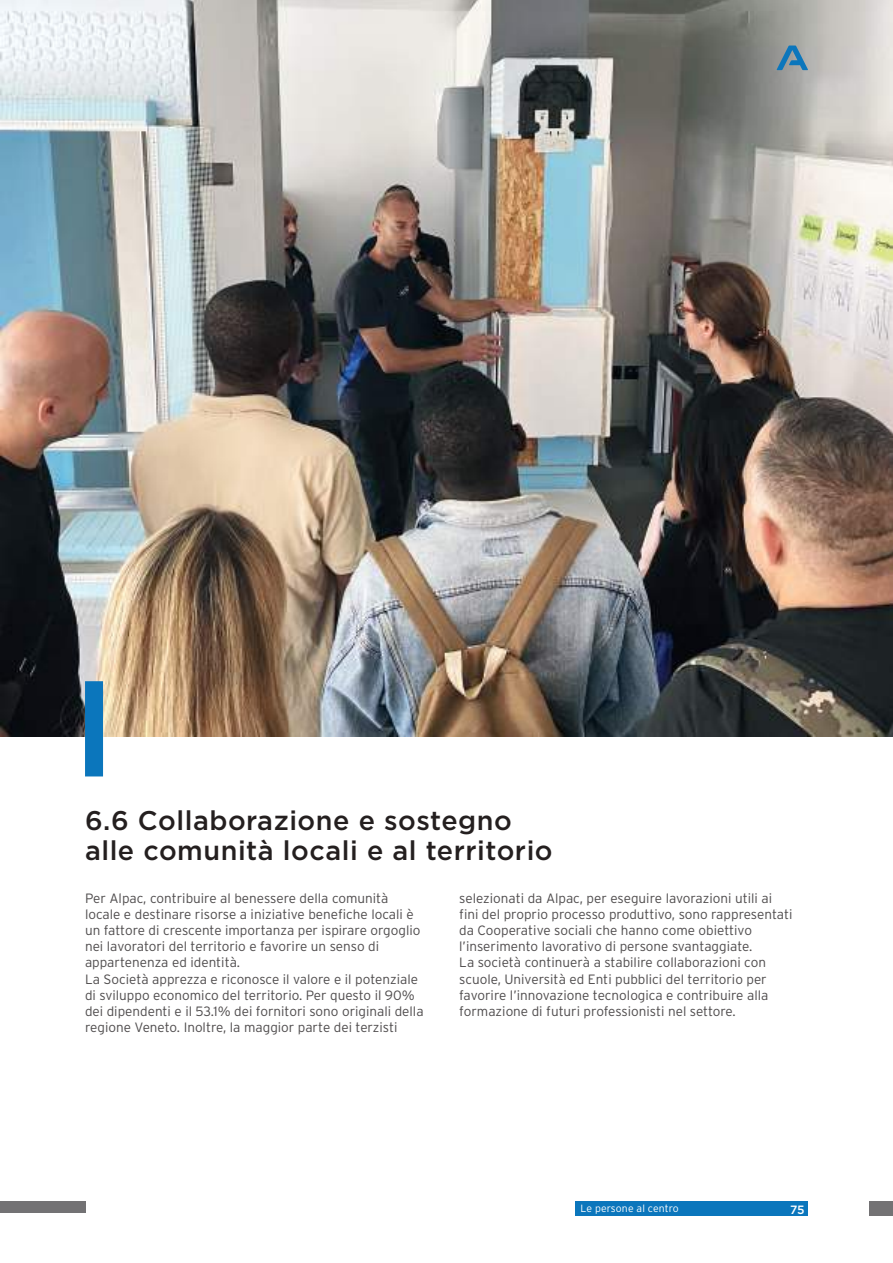
<style>
.page{position:relative;width:893px;height:1263px;background:#fff}
.page>*{position:absolute;margin:0;border:0;box-sizing:border-box;transform-origin:0 0}
.t1{font:500 27px/30px "Gotham";letter-spacing:.02em;color:#241f1f}
.t2{font:300 13.5px/16.2px "Interstate";color:#4e4b4c}
.t3{font:500 12px "Gotham";color:#fff}
.t4{font:300 10.5px "Interstate";letter-spacing:.01em;color:#fff}
</style>
<div class="page">
<img style="left:0;top:0;width:893px;height:736px">
<div style="left:85px;top:681px;width:18px;height:95px;background:#0b76bc"></div>
<div style="left:575px;top:1201px;width:233px;height:15px;background:#0b76bc"></div>
<svg style="left:777px;top:46px;width:31px;height:24px"></svg>
<div style="left:870px;top:1201px;width:23px;height:15px;background:#737274"></div>
<div style="left:0;top:1201px;width:85px;height:12px;background:#737274"></div>
<h1 class="t1" style="left:85px;top:805px;width:469px">6.6 Collaborazione e sostegno alle comunità locali e al territorio</h1>
<p class="t2" style="left:85px;top:890px;width:340px">Per Alpac, contribuire al benessere della comunità locale e destinare risorse a iniziative benefiche locali è un fattore di crescente importanza per ispirare orgoglio nei lavoratori del territorio e favorire un senso di appartenenza ed identità.<br>La Società apprezza e riconosce il valore e il potenziale di sviluppo economico del territorio. Per questo il 90% dei dipendenti e il 53.1% dei fornitori sono originali della regione Veneto. Inoltre, la maggior parte dei terzisti</p>
<p class="t2" style="left:459px;top:890px;width:335px">selezionati da Alpac, per eseguire lavorazioni utili ai fini del proprio processo produttivo, sono rappresentati da Cooperative sociali che hanno come obiettivo l’inserimento lavorativo di persone svantaggiate.<br>La società continuerà a stabilire collaborazioni con scuole, Università ed Enti pubblici del territorio per favorire l’innovazione tecnologica e contribuire alla formazione di futuri professionisti nel settore.</p>
<p class="t4" style="left:580px;top:1202px;width:100px">Le persone al centro</p>
<p class="t3" style="left:790px;top:1201px;width:16px">75</p>
</div>
